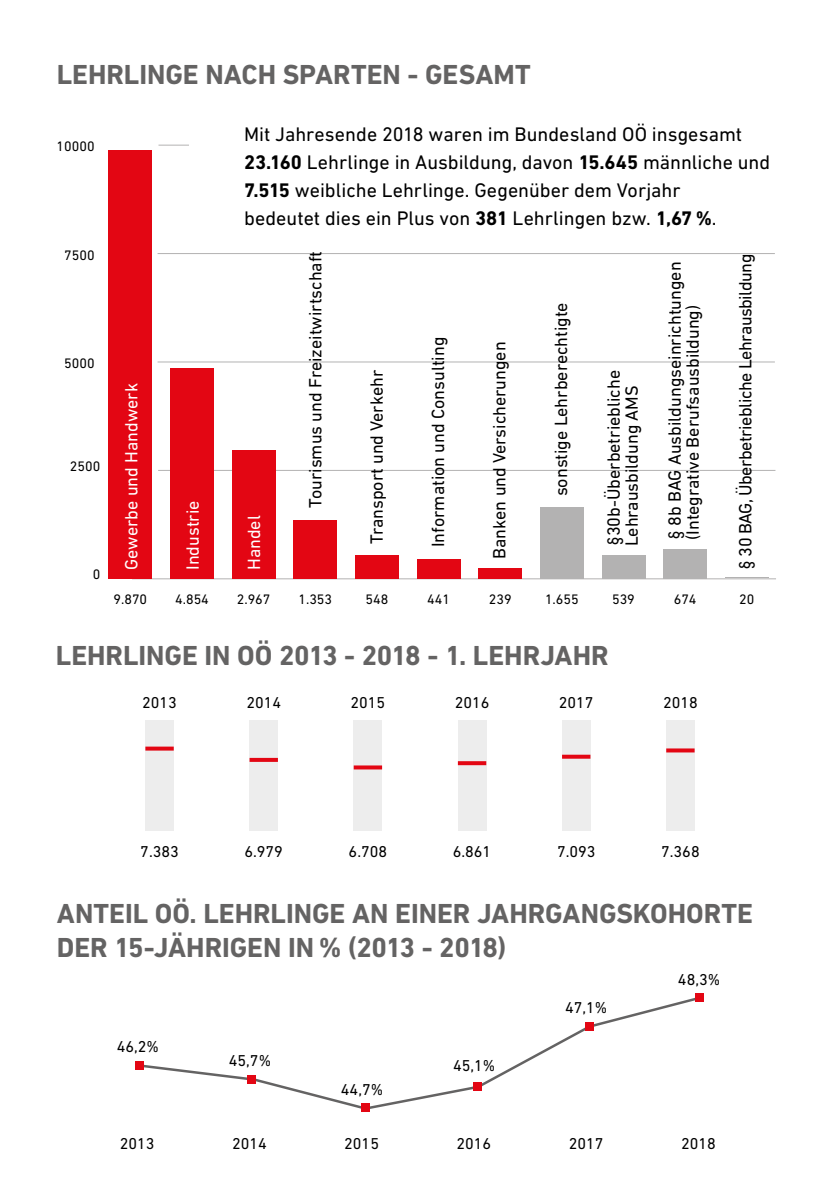
<style>
.page{position:relative;width:840px;height:1191px;background:#fff}
.page>*{position:absolute;margin:0;border:0;box-sizing:border-box;transform-origin:0 0}
.t1{font:700 28px/33.6px "DIN Next LT Pro";color:#646363}
.t2{font:20px/28px "DIN Next LT Pro";color:#000}
.t3{font:18px/18px "DIN Next LT Pro";color:#000}
.t4{font:18px "DIN Next LT Pro";letter-spacing:-.025em;color:#000}
.t5{font:18px "DIN Next LT Pro";color:#fff}
.t6{font:16px "DIN Next LT Pro";color:#000}
.t7{font:14px "DIN Next LT Pro";color:#000}
.s1{font-weight:700}
</style>
<div class="page">
<hr style="left:132px;top:578px;width:643px;height:1px;background:#b3b2b2">
<hr style="left:158px;top:470px;width:617px;height:1px;background:#b3b2b2">
<hr style="left:157px;top:361px;width:617px;height:1px;background:#b3b2b2">
<hr style="left:157px;top:253px;width:617px;height:1px;background:#b3b2b2">
<hr style="left:158px;top:145px;width:31px;height:1px;background:#b3b2b2">
<div style="left:109px;top:151px;width:43px;height:428px;background:#e30613"></div>
<div style="left:170px;top:368px;width:43px;height:211px;background:#e30613"></div>
<div style="left:232px;top:450px;width:43px;height:129px;background:#e30613"></div>
<div style="left:293px;top:520px;width:43px;height:59px;background:#e30613"></div>
<div style="left:355px;top:555px;width:43px;height:24px;background:#e30613"></div>
<div style="left:417px;top:560px;width:43px;height:19px;background:#e30613"></div>
<div style="left:478px;top:568px;width:43px;height:11px;background:#e30613"></div>
<div style="left:540px;top:507px;width:43px;height:72px;background:#b3b2b2"></div>
<div style="left:601px;top:555px;width:43px;height:23px;background:#b3b2b2"></div>
<div style="left:663px;top:549px;width:43px;height:30px;background:#b3b2b2"></div>
<hr style="left:724px;top:577px;width:44px;height:1px;background:#b3b2b2">
<div style="left:145px;top:720px;width:29px;height:110px;background:#ededed"></div>
<svg style="left:145px;top:746px;width:29px;height:4px"></svg>
<div style="left:249px;top:720px;width:29px;height:110px;background:#ededed"></div>
<svg style="left:249px;top:758px;width:29px;height:4px"></svg>
<div style="left:353px;top:720px;width:29px;height:110px;background:#ededed"></div>
<svg style="left:353px;top:765px;width:29px;height:4px"></svg>
<div style="left:457px;top:720px;width:29px;height:110px;background:#ededed"></div>
<svg style="left:457px;top:761px;width:29px;height:4px"></svg>
<div style="left:665px;top:720px;width:29px;height:110px;background:#ededed"></div>
<svg style="left:665px;top:748px;width:29px;height:4px"></svg>
<div style="left:561px;top:720px;width:29px;height:110px;background:#ededed"></div>
<svg style="left:561px;top:754px;width:29px;height:4px"></svg>
<svg style="left:138px;top:997px;width:557px;height:114px"></svg>
<div style="left:135px;top:1061px;width:8px;height:8px;background:#e30613"></div>
<div style="left:247px;top:1075px;width:8px;height:8px;background:#e30613"></div>
<div style="left:361px;top:1103px;width:8px;height:8px;background:#e30613"></div>
<div style="left:473px;top:1082px;width:8px;height:8px;background:#e30613"></div>
<div style="left:585px;top:1022px;width:8px;height:8px;background:#e30613"></div>
<div style="left:695px;top:994px;width:8px;height:8px;background:#e30613"></div>
<h1 class="t1" style="left:57px;top:57px;width:475px">LEHRLINGE NACH SPARTEN - GESAMT</h1>
<p class="t2" style="left:244px;top:120px;width:527px">Mit Jahresende 2018 waren im Bundesland OÖ insgesamt <span class="s1">23.160</span> Lehrlinge in Ausbildung, davon <span class="s1">15.645</span> männliche und <span class="s1">7.515</span> weibliche Lehrlinge. Gegenüber dem Vorjahr<br>bedeutet dies ein Plus von <span class="s1">381</span> Lehrlingen bzw. <span class="s1">1,67 %</span>.</p>
<p class="t7" style="left:57px;top:138px;width:39px">10000</p>
<p class="t7" style="left:64px;top:247px;width:32px">7500</p>
<p class="t7" style="left:64px;top:355px;width:32px">5000</p>
<p class="t7" style="left:70px;top:458px;width:32px">2500</p>
<p class="t7" style="left:93px;top:566px;width:9px">0</p>
<p class="t5" style="left:121px;top:570px;width:188px;rotate:-90deg">Gewerbe und Handwerk</p>
<p class="t5" style="left:182px;top:570px;width:71px;rotate:-90deg">Industrie</p>
<p class="t5" style="left:243px;top:570px;width:56px;rotate:-90deg">Handel</p>
<p class="t3" style="left:306px;top:508px;width:258px;rotate:-90deg">Tourismus und Freizeitwirtschaft</p>
<p class="t3" style="left:367px;top:544px;width:176px;rotate:-90deg">Transport und Verkehr</p>
<p class="t3" style="left:428px;top:547px;width:212px;rotate:-90deg">Information und Consulting</p>
<p class="t3" style="left:490px;top:559px;width:219px;rotate:-90deg">Banken und Versicherungen</p>
<p class="t3" style="left:551px;top:496px;width:196px;rotate:-90deg">sonstige Lehrberechtigte</p>
<p class="t3" style="left:604px;top:546px;width:178px;rotate:-90deg">§30b-Überbetriebliche<br>Lehrausbildung AMS</p>
<p class="t3" style="left:665px;top:540px;width:280px;rotate:-90deg">§ 8b BAG Ausbildungseinrichtungen (Integrative Berufsausbildung)</p>
<p class="t4" style="left:734px;top:570px;width:318px;rotate:-90deg">§ 30 BAG, Überbetriebliche Lehrausbildung</p>
<p class="t7" style="left:113px;top:591px;width:35px">9.870</p>
<p class="t7" style="left:175px;top:591px;width:35px">4.854</p>
<p class="t7" style="left:237px;top:591px;width:35px">2.967</p>
<p class="t7" style="left:298px;top:591px;width:35px">1.353</p>
<p class="t7" style="left:365px;top:591px;width:24px">548</p>
<p class="t7" style="left:427px;top:591px;width:24px">441</p>
<p class="t7" style="left:488px;top:591px;width:24px">239</p>
<p class="t7" style="left:544px;top:591px;width:35px">1.655</p>
<p class="t7" style="left:611px;top:591px;width:24px">539</p>
<p class="t7" style="left:673px;top:591px;width:24px">674</p>
<p class="t7" style="left:738px;top:591px;width:17px">20</p>
<h1 class="t1" style="left:56px;top:638px;width:554px">LEHRLINGE IN OÖ 2013 - 2018 - 1. LEHRJAHR</h1>
<p class="t6" style="left:142px;top:693px;width:36px">2013</p>
<p class="t6" style="left:246px;top:693px;width:36px">2014</p>
<p class="t6" style="left:350px;top:693px;width:36px">2015</p>
<p class="t6" style="left:454px;top:693px;width:36px">2016</p>
<p class="t6" style="left:558px;top:693px;width:36px">2017</p>
<p class="t6" style="left:662px;top:693px;width:36px">2018</p>
<p class="t6" style="left:140px;top:842px;width:40px">7.383</p>
<p class="t6" style="left:244px;top:842px;width:40px">6.979</p>
<p class="t6" style="left:348px;top:842px;width:40px">6.708</p>
<p class="t6" style="left:452px;top:842px;width:40px">6.861</p>
<p class="t6" style="left:556px;top:842px;width:40px">7.093</p>
<p class="t6" style="left:660px;top:842px;width:40px">7.368</p>
<h1 class="t1" style="left:57px;top:896px;width:697px">ANTEIL OÖ. LEHRLINGE AN EINER JAHRGANGSKOHORTE<br>DER 15-JÄHRIGEN IN % (2013 - 2018)</h1>
<p class="t6" style="left:117px;top:1037px;width:44px">46,2%</p>
<p class="t6" style="left:229px;top:1051px;width:44px">45,7%</p>
<p class="t6" style="left:341px;top:1080px;width:44px">44,7%</p>
<p class="t6" style="left:453px;top:1056px;width:44px">45,1%</p>
<p class="t6" style="left:564px;top:998px;width:44px">47,1%</p>
<p class="t6" style="left:677px;top:969px;width:44px">48,3%</p>
<p class="t6" style="left:120px;top:1133px;width:36px">2013</p>
<p class="t6" style="left:232px;top:1133px;width:36px">2014</p>
<p class="t6" style="left:344px;top:1133px;width:36px">2015</p>
<p class="t6" style="left:456px;top:1133px;width:36px">2016</p>
<p class="t6" style="left:568px;top:1133px;width:36px">2017</p>
<p class="t6" style="left:680px;top:1133px;width:36px">2018</p>
</div>
